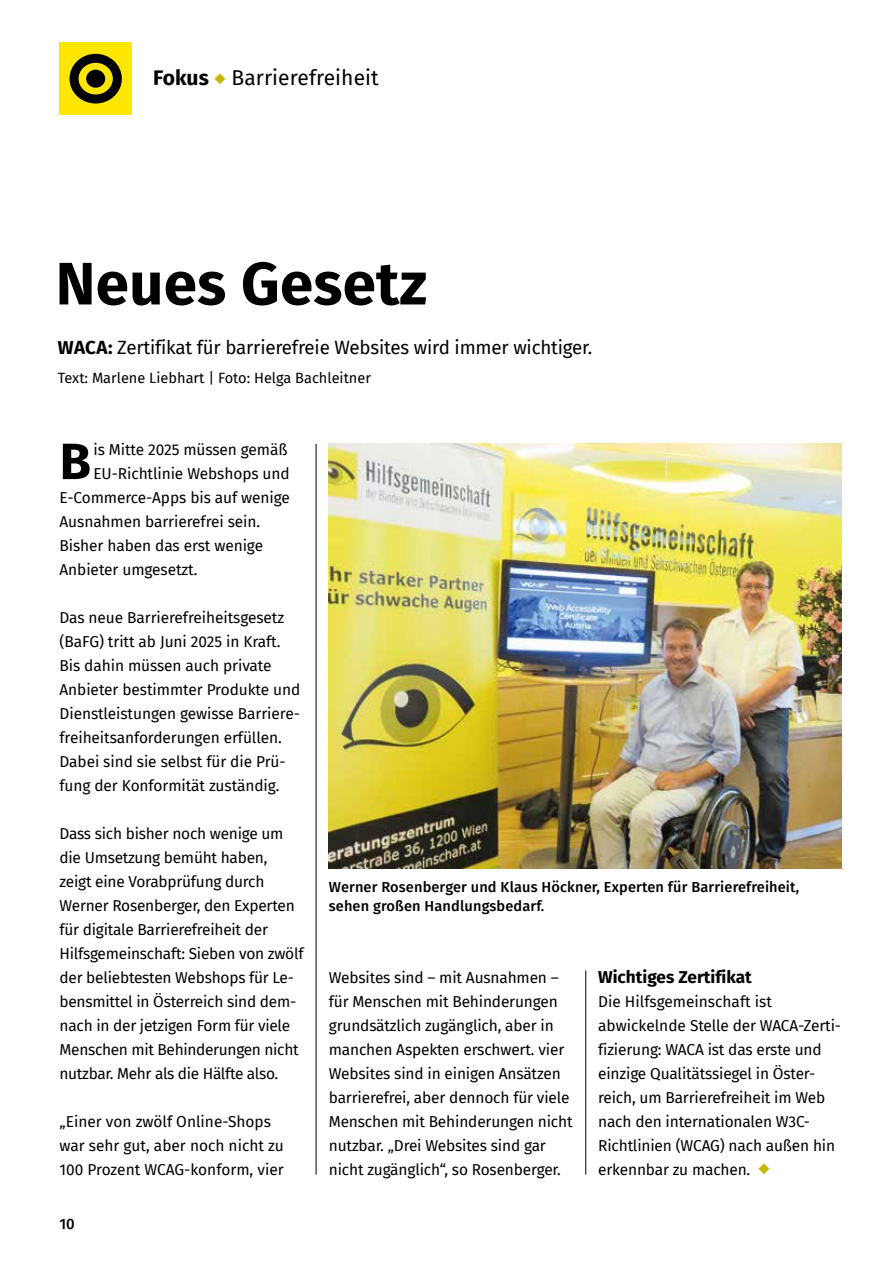
<style>
.page{position:relative;width:893px;height:1263px;background:#fff}
.page>*{position:absolute;margin:0;border:0;box-sizing:border-box;transform-origin:0 0}
.t1{font:700 60px "Fira Sans";letter-spacing:.005em;color:#000}
.t2{font:700 51px "Fira Sans";color:#000}
.t3{font:21px "Fira Sans";letter-spacing:.005em;color:#000}
.t4{font:18.75px "Fira Sans";letter-spacing:-.01em;color:#000}
.t5{font:700 17.25px "Fira Sans";color:#000}
.t6{font:15.45px/24px "Fira Sans";letter-spacing:-.01em;color:#000}
.t7{font:500 15px "Fira Sans";color:#000}
.t8{font:500 14.55px/19.5px "Fira Sans";letter-spacing:.01em;color:#000}
.t9{font:14.55px "Fira Sans";color:#000}
.s1{font-weight:700}
.s2{color:#c8b700}
</style>
<div class="page">
<div style="left:60px;top:43px;width:72px;height:72px;background:#ffe600"></div>
<div style="left:86px;top:70px;width:19px;height:18px;background:#000;border-radius:50%"></div>
<div style="left:70px;top:54px;width:52px;height:50px;border:9px solid #000;border-radius:50%"></div>
<img style="left:329px;top:444px;width:513px;height:424px">
<hr style="left:316px;top:444px;width:1px;height:730px;background:#000">
<hr style="left:585px;top:970px;width:1px;height:204px;background:#000">
<h3 class="t3" style="left:153px;top:62px;width:227px"><span class="s1">Fokus</span> <span class="s2">◆</span> Barrierefreiheit</h3>
<h3 class="t1" style="left:56px;top:233px;width:373px">Neues Gesetz</h3>
<p class="t4" style="left:58px;top:333px;width:536px"><span class="s1">WACA:</span> Zertifikat für barrierefreie Websites wird immer wichtiger.</p>
<p class="t9" style="left:58px;top:367px;width:315px">Text: Marlene Liebhart | Foto: Helga Bachleitner</p>
<p class="t2" style="left:60px;top:418px;width:33px">B</p>
<p class="t6" style="left:93px;top:437px;width:196px">is Mitte 2025 müssen gemäß</p>
<p class="t6" style="left:93px;top:461px;width:198px">EU-Richtlinie Webshops und</p>
<p class="t6" style="left:60px;top:485px;width:232px">E-Commerce-Apps bis auf wenige</p>
<p class="t6" style="left:60px;top:509px;width:202px">Ausnahmen barrierefrei sein.</p>
<p class="t6" style="left:60px;top:533px;width:205px">Bisher haben das erst wenige</p>
<p class="t6" style="left:60px;top:557px;width:140px">Anbieter umgesetzt.</p>
<p class="t6" style="left:60px;top:605px;width:242px">Das neue Barrierefreiheitsgesetz (BaFG) tritt ab Juni 2025 in Kraft.<br>Bis dahin müssen auch private Anbieter bestimmter Produkte und Dienstleistungen gewisse Barriere&shy;freiheitsanforderungen erfüllen.<br>Dabei sind sie selbst für die Prü&shy;fung der Konformität zuständig.</p>
<p class="t6" style="left:60px;top:821px;width:245px">Dass sich bisher noch wenige um die Umsetzung bemüht haben,<br>zeigt eine Vorabprüfung durch Werner Rosenberger, den Experten für digitale Barrierefreiheit der Hilfsgemeinschaft: Sieben von zwölf der beliebtesten Webshops für Le&shy;bensmittel in Österreich sind dem&shy;nach in der jetzigen Form für viele Menschen mit Behinderungen nicht nutzbar. Mehr als die Hälfte also.</p>
<p class="t6" style="left:60px;top:1109px;width:226px">„Einer von zwölf Online-Shops war sehr gut, aber noch nicht zu<br>100 Prozent WCAG-konform, vier</p>
<p class="t7" style="left:60px;top:1212px;width:17px">10</p>
<p class="t8" style="left:329px;top:876px;width:472px">Werner Rosenberger und Klaus Höckner, Experten für Barrierefreiheit, sehen großen Handlungsbedarf.</p>
<p class="t6" style="left:329px;top:965px;width:245px">Websites sind – mit Ausnahmen – für Menschen mit Behinderungen grundsätzlich zugänglich, aber in manchen Aspekten erschwert. vier Websites sind in einigen Ansätzen barrierefrei, aber dennoch für viele Menschen mit Behinderungen nicht nutzbar. „Drei Websites sind gar nicht zugänglich“, so Rosenberger.</p>
<h4 class="t5" style="left:598px;top:963px;width:155px">Wichtiges Zertifikat</h4>
<p class="t6" style="left:598px;top:989px;width:243px">Die Hilfsgemeinschaft ist abwickelnde Stelle der WACA-Zerti&shy;fizierung: WACA ist das erste und einzige Qualitätssiegel in Öster reich, um Barrierefreiheit im Web nach den internationalen W3C-<br>Richtlinien (WCAG) nach außen hin erkennbar zu machen.</p>
</div>
